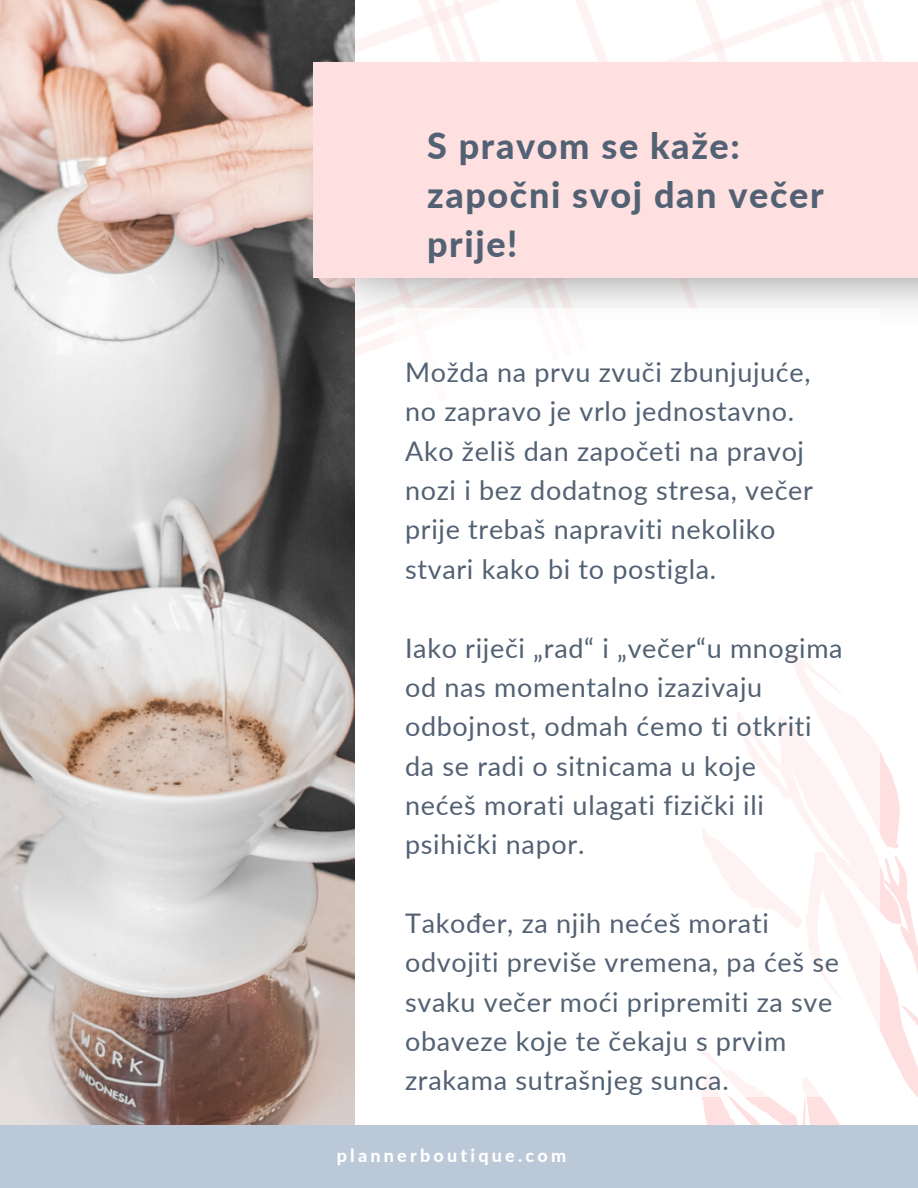
<style>
.page{position:relative;width:918px;height:1188px;background:#fff}
.page>*{position:absolute;margin:0;border:0;box-sizing:border-box;transform-origin:0 0}
.t1{font:800 36px/49.2px "Lato";letter-spacing:.045em;color:#526173}
.t2{font:27px/39.3px "Lato";letter-spacing:.025em;color:#526173}
.t3{font:800 18px "Lato";letter-spacing:.18em;color:#fff}
</style>
<div class="page">
<svg style="left:354px;top:0;width:515px;height:20px"></svg>
<svg style="left:354px;top:20px;width:530px;height:388px"></svg>
<svg style="left:702px;top:751px;width:216px;height:374px"></svg>
<img style="left:0;top:0;width:354px;height:1125px">
<div style="left:0;top:1125px;width:918px;height:63px;background:#bbc8d7"></div>
<img style="left:251px;top:165px;width:667px;height:182px">
<div style="left:313px;top:62px;width:605px;height:216px;background:#fde0df"></div>
<div style="left:394px;top:308px;width:486px;height:788px;background:#fff"></div>
<h1 class="t1" style="left:427px;top:120px;width:398px">S pravom se kaže: započni svoj dan večer prije!</h1>
<p class="t2" style="left:405px;top:352px;width:409px">Možda na prvu zvuči zbunjujuće, no zapravo je vrlo jednostavno.<br>Ako želiš dan započeti na pravoj nozi i bez dodatnog stresa, večer prije trebaš napraviti nekoliko stvari kako bi to postigla.</p>
<p class="t2" style="left:405px;top:627px;width:439px">Iako riječi „rad“ i „večer“u mnogima od nas momentalno izazivaju odbojnost, odmah ćemo ti otkriti da se radi o sitnicama u koje<br>nećeš morati ulagati fizički ili psihički napor.</p>
<p class="t2" style="left:405px;top:903px;width:435px">Također, za njih nećeš morati odvojiti previše vremena, pa ćeš se svaku večer moći pripremiti za sve obaveze koje te čekaju s prvim zrakama sutrašnjeg sunca.</p>
<p class="t3" style="left:337px;top:1144px;width:231px">plannerboutique.com</p>
</div>
